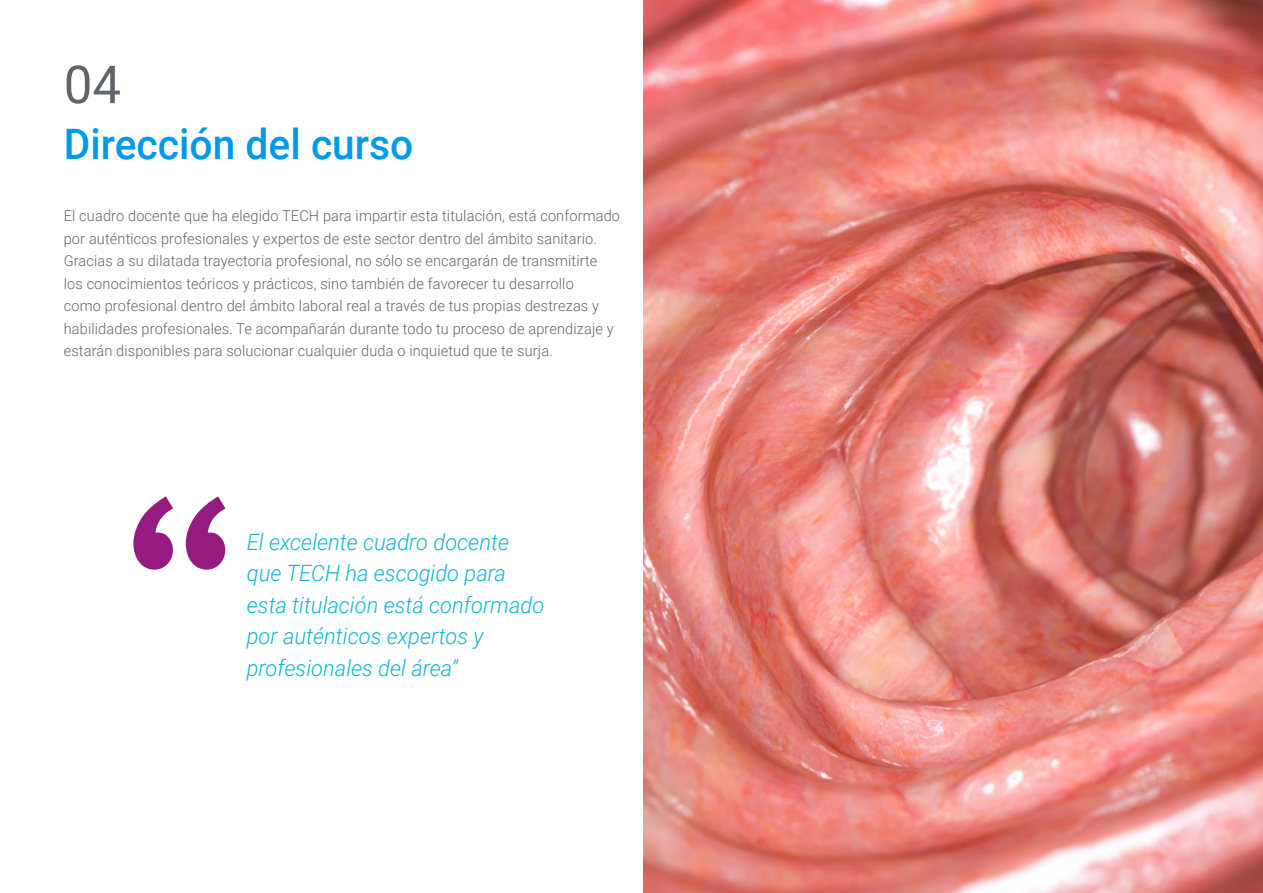
<style>
.page{position:relative;width:1263px;height:893px;background:#fff}
.page>*{position:absolute;margin:0;border:0;box-sizing:border-box;transform-origin:0 0}
.t1{font:52.5px "Roboto";color:#61646a}
.t2{font:500 42px "Roboto";color:#009aeb}
.t3{font:italic 300 22.5px/31.5px "Roboto";color:#0fb6cf}
.t4{font:300 15px/22.5px "Roboto";letter-spacing:.01em;color:#61646a}
</style>
<div class="page">
<img style="left:643px;top:0;width:620px;height:893px">
<svg style="left:133px;top:496px;width:93px;height:74px"></svg>
<h1 class="t1" style="left:64px;top:48px;width:59px">04</h1>
<h2 class="t2" style="left:64px;top:115px;width:351px">Dirección del curso</h2>
<p class="t4" style="left:64px;top:204px;width:558px">El cuadro docente que ha elegido TECH para impartir esta titulación, está conformado por auténticos profesionales y expertos de este sector dentro del ámbito sanitario.<br>Gracias a su dilatada trayectoria profesional, no sólo se encargarán de transmitirte los conocimientos teóricos y prácticos, sino también de favorecer tu desarrollo<br>como profesional dentro del ámbito laboral real a través de tus propias destrezas y habilidades profesionales. Te acompañarán durante todo tu proceso de aprendizaje y estarán disponibles para solucionar cualquier duda o inquietud que te surja.</p>
<h3 class="t3" style="left:247px;top:525px;width:299px">El excelente cuadro docente que TECH ha escogido para esta titulación está conformado por auténticos expertos y profesionales del área”</h3>
</div>
